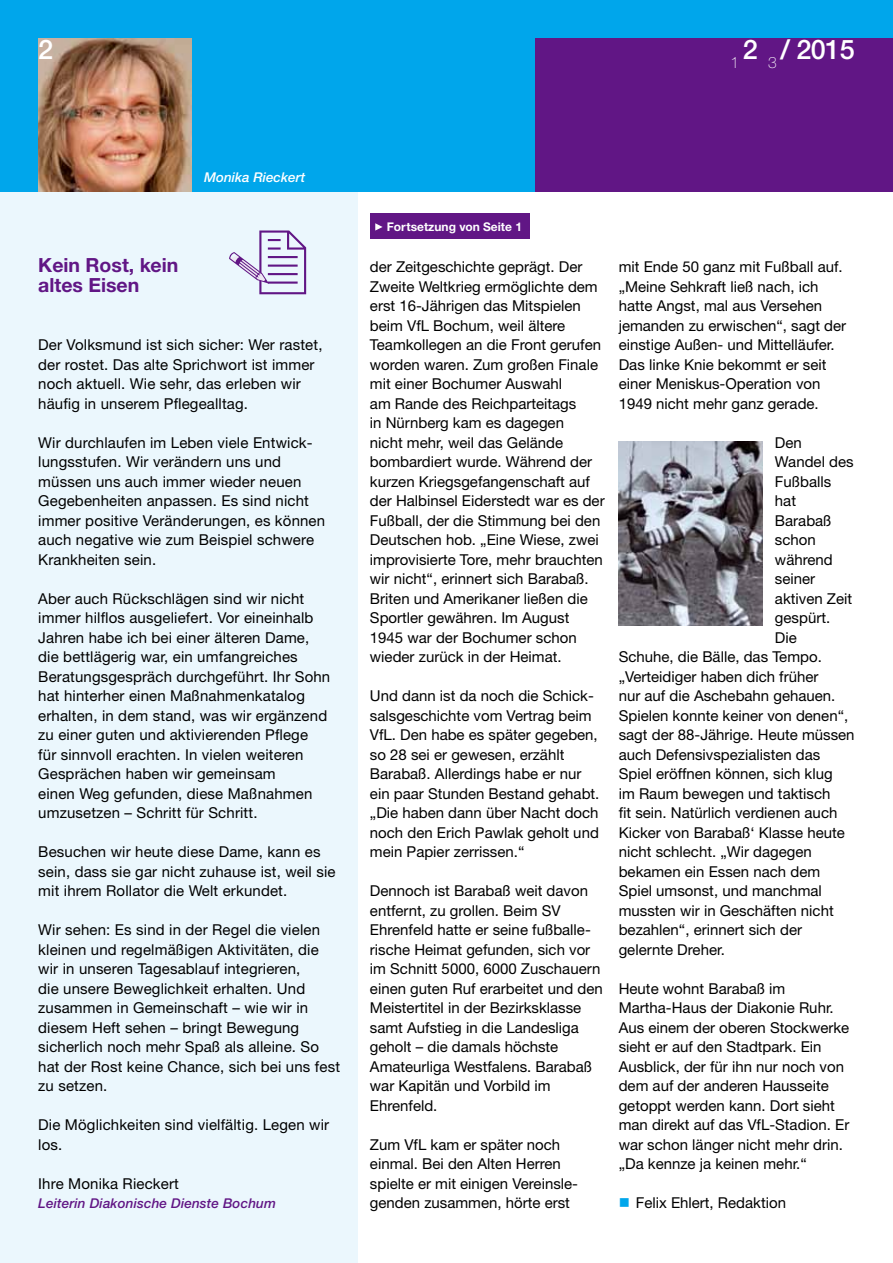
<style>
.page{position:relative;width:893px;height:1263px;background:#fff}
.page>*{position:absolute;margin:0;border:0;box-sizing:border-box;transform-origin:0 0}
.t1{font:500 27px "Helvetica Neue";color:#fff}
.t2{font:700 19.5px/19.5px "Helvetica Neue CE";color:#611685}
.t3{font:15px/19.5px "Helvetica Neue";color:#000}
.t4{font:italic 500 13.5px "Helvetica Neue";letter-spacing:.01em;color:#611685}
.t5{font:italic 500 13.5px "Helvetica Neue";color:#fff}
.t6{font:700 12px "Helvetica Neue CE";color:#fff}
</style>
<div class="page">
<div style="left:0;top:0;width:893px;height:191px;background:#00a6eb"></div>
<div style="left:0;top:192px;width:357px;height:1071px;background:#ebf7fd"></div>
<div style="left:370px;top:214px;width:159px;height:25px;background:#611685"></div>
<svg style="left:375px;top:223px;width:8px;height:8px"></svg>
<div style="left:536px;top:38px;width:357px;height:153px;background:#611685"></div>
<img style="left:38px;top:38px;width:153px;height:153px">
<svg style="left:229px;top:230px;width:77px;height:64px"></svg>
<img style="left:619px;top:441px;width:143px;height:185px">
<h1 class="t1" style="left:38px;top:34px;width:17px">2</h1>
<h1 class="t1" style="left:730px;top:34px;width:126px"><sub>1</sub> 2 <sub>3</sub> / 2015</h1>
<p class="t5" style="left:204px;top:169px;width:103px">Monika Rieckert</p>
<p class="t6" style="left:387px;top:219px;width:137px">Fortsetzung von Seite 1</p>
<h2 class="t2" style="left:38px;top:256px;width:142px">Kein Rost, kein altes Eisen</h2>
<p class="t3" style="left:370px;top:257px;width:236px">der Zeitgeschichte geprägt. Der<br>Zweite Weltkrieg ermöglichte dem erst 16-Jährigen das Mitspielen beim VfL Bochum, weil ältere<br>Teamkollegen an die Front gerufen worden waren. Zum großen Finale mit einer Bochumer Auswahl<br>am Rande des Reichparteitags<br>in Nürnberg kam es dagegen<br>nicht mehr, weil das Gelände bombardiert wurde. Während der kurzen Kriegsgefangenschaft auf der Halbinsel Eiderstedt war es der<br>Fußball, der die Stimmung bei den<br>Deutschen hob. „Eine Wiese, zwei improvisierte Tore, mehr brauchten wir nicht“, erinnert sich Barabaß.<br>Briten und Amerikaner ließen die<br>Sportler gewähren. Im August<br>1945 war der Bochumer schon wieder zurück in der Heimat.</p>
<p class="t3" style="left:370px;top:686px;width:231px">Und dann ist da noch die Schick&shy;salsgeschichte vom Vertrag beim<br>VfL. Den habe es später gegeben, so 28 sei er gewesen, erzählt<br>Barabaß. Allerdings habe er nur ein paar Stunden Bestand gehabt. „Die haben dann über Nacht doch noch den Erich Pawlak geholt und mein Papier zerrissen.“</p>
<p class="t3" style="left:370px;top:881px;width:234px">Dennoch ist Barabaß weit davon entfernt, zu grollen. Beim SV<br>Ehrenfeld hatte er seine fußballe&shy;rische Heimat gefunden, sich vor im Schnitt 5000, 6000 Zuschauern einen guten Ruf erarbeitet und den<br>Meistertitel in der Bezirksklasse samt Aufstieg in die Landesliga geholt – die damals höchste<br>Amateurliga Westfalens. Barabaß war Kapitän und Vorbild im<br>Ehrenfeld.</p>
<p class="t3" style="left:370px;top:1134px;width:210px">Zum VfL kam er später noch einmal. Bei den Alten Herren spielte er mit einigen Vereinsle&shy;genden zusammen, hörte erst</p>
<p class="t3" style="left:38px;top:335px;width:286px">Der Volksmund ist sich sicher: Wer rastet, der rostet. Das alte Sprichwort ist immer noch aktuell. Wie sehr, das erleben wir häufig in unserem Pflegealltag.</p>
<p class="t3" style="left:38px;top:432px;width:288px">Wir durchlaufen im Leben viele Entwick&shy;lungsstufen. Wir verändern uns und müssen uns auch immer wieder neuen Gegebenheiten anpassen. Es sind nicht immer positive Veränderungen, es können auch negative wie zum Beispiel schwere Krankheiten sein.</p>
<p class="t3" style="left:38px;top:588px;width:294px">Aber auch Rückschlägen sind wir nicht immer hilflos ausgeliefert. Vor eineinhalb Jahren habe ich bei einer älteren Dame, die bettlägerig war, ein umfangreiches Beratungsgespräch durchgeführt. Ihr Sohn hat hinterher einen Maßnahmenkatalog erhalten, in dem stand, was wir ergänzend zu einer guten und aktivierenden Pflege<br>für sinnvoll erachten. In vielen weiteren Gesprächen haben wir gemeinsam<br>einen Weg gefunden, diese Maßnahmen umzusetzen – Schritt für Schritt.</p>
<p class="t3" style="left:38px;top:842px;width:299px">Besuchen wir heute diese Dame, kann es sein, dass sie gar nicht zuhause ist, weil sie mit ihrem Rollator die Welt erkundet.</p>
<p class="t3" style="left:38px;top:920px;width:303px">Wir sehen: Es sind in der Regel die vielen kleinen und regelmäßigen Aktivitäten, die wir in unseren Tagesablauf integrieren,<br>die unsere Beweglichkeit erhalten. Und zusammen in Gemeinschaft – wie wir in diesem Heft sehen – bringt Bewegung sicherlich noch mehr Spaß als alleine. So hat der Rost keine Chance, sich bei uns fest zu setzen.</p>
<p class="t3" style="left:38px;top:1115px;width:292px">Die Möglichkeiten sind vielfältig. Legen wir los.</p>
<p class="t3" style="left:38px;top:1173px;width:142px">Ihre Monika Rieckert</p>
<p class="t4" style="left:38px;top:1195px;width:239px">Leiterin Diakonische Dienste Bochum</p>
<p class="t3" style="left:619px;top:257px;width:229px">mit Ende 50 ganz mit Fußball auf. „Meine Sehkraft ließ nach, ich hatte Angst, mal aus Versehen jemanden zu erwischen“, sagt der einstige Außen- und Mittelläufer.<br>Das linke Knie bekommt er seit einer Meniskus-Operation von<br>1949 nicht mehr ganz gerade.</p>
<p class="t3" style="left:775px;top:432px;width:28px">Den</p>
<p class="t3" style="left:775px;top:452px;width:80px">Wandel des</p>
<p class="t3" style="left:775px;top:471px;width:58px">Fußballs</p>
<p class="t3" style="left:775px;top:491px;width:23px">hat</p>
<p class="t3" style="left:775px;top:510px;width:58px">Barabaß</p>
<p class="t3" style="left:775px;top:530px;width:42px">schon</p>
<p class="t3" style="left:775px;top:549px;width:59px">während</p>
<p class="t3" style="left:775px;top:569px;width:42px">seiner</p>
<p class="t3" style="left:775px;top:588px;width:79px">aktiven Zeit</p>
<p class="t3" style="left:775px;top:608px;width:57px">gespürt.</p>
<p class="t3" style="left:775px;top:627px;width:23px">Die</p>
<p class="t3" style="left:619px;top:647px;width:205px">Schuhe, die Bälle, das Tempo.</p>
<p class="t3" style="left:619px;top:666px;width:201px">„Verteidiger haben dich früher</p>
<p class="t3" style="left:619px;top:686px;width:218px">nur auf die Aschebahn gehauen.</p>
<p class="t3" style="left:619px;top:705px;width:231px">Spielen konnte keiner von denen“,</p>
<p class="t3" style="left:619px;top:725px;width:237px">sagt der 88-Jährige. Heute müssen</p>
<p class="t3" style="left:619px;top:744px;width:203px">auch Defensivspezialisten das</p>
<p class="t3" style="left:619px;top:764px;width:215px">Spiel eröffnen können, sich klug</p>
<p class="t3" style="left:619px;top:783px;width:213px">im Raum bewegen und taktisch</p>
<p class="t3" style="left:619px;top:803px;width:220px">fit sein. Natürlich verdienen auch</p>
<p class="t3" style="left:619px;top:822px;width:228px">Kicker von Barabaß‘ Klasse heute</p>
<p class="t3" style="left:619px;top:842px;width:195px">nicht schlecht. „Wir dagegen</p>
<p class="t3" style="left:619px;top:861px;width:203px">bekamen ein Essen nach dem</p>
<p class="t3" style="left:619px;top:881px;width:205px">Spiel umsonst, und manchmal</p>
<p class="t3" style="left:619px;top:900px;width:217px">mussten wir in Geschäften nicht</p>
<p class="t3" style="left:619px;top:920px;width:185px">bezahlen“, erinnert sich der</p>
<p class="t3" style="left:619px;top:939px;width:108px">gelernte Dreher.</p>
<p class="t3" style="left:619px;top:978px;width:232px">Heute wohnt Barabaß im<br>Martha-Haus der Diakonie Ruhr.<br>Aus einem der oberen Stockwerke sieht er auf den Stadtpark. Ein<br>Ausblick, der für ihn nur noch von dem auf der anderen Hausseite getoppt werden kann. Dort sieht man direkt auf das VfL-Stadion. Er war schon länger nicht mehr drin. „Da kennze ja keinen mehr.“</p>
<p class="t3" style="left:636px;top:1193px;width:152px">Felix Ehlert, Redaktion</p>
</div>
